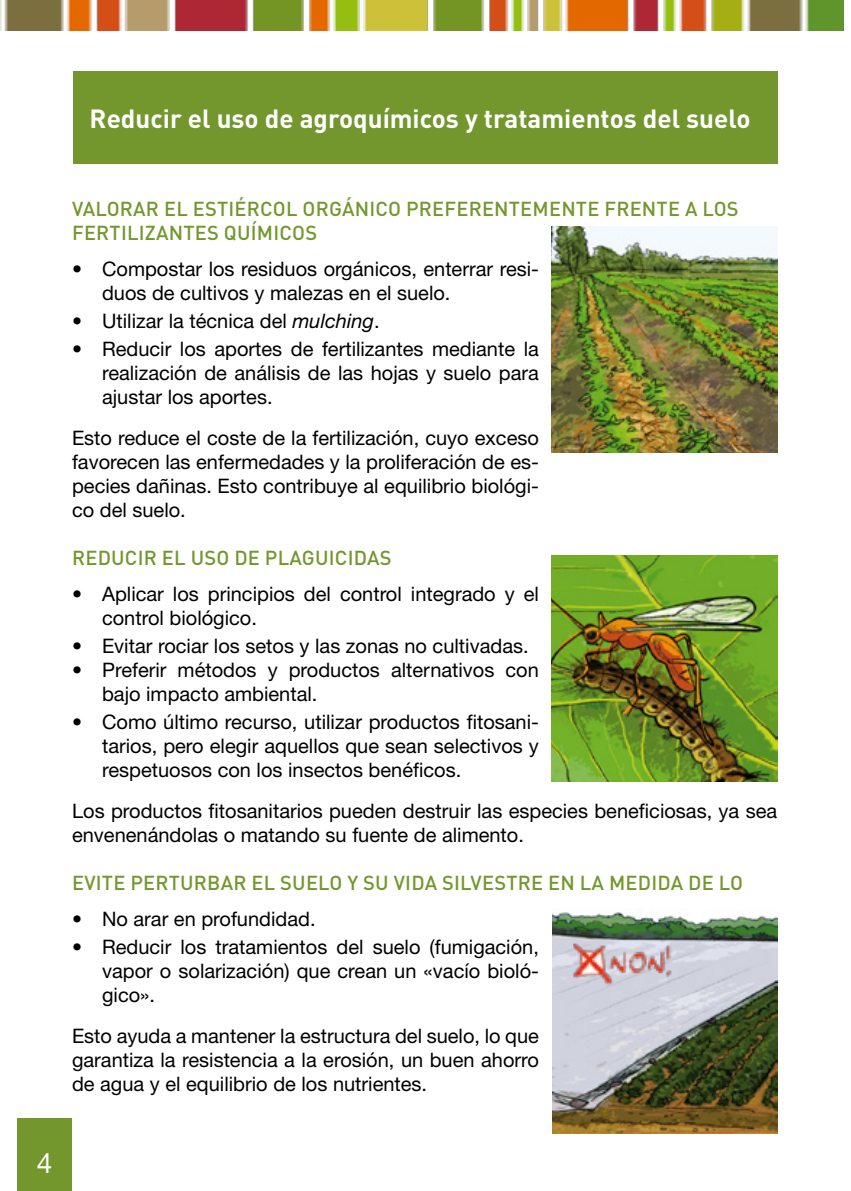
<style>
.page{position:relative;width:851px;height:1191px;background:#fff}
.page>*{position:absolute;margin:0;border:0;box-sizing:border-box;transform-origin:0 0}
.t1{font:28px "Helvetica Neue LT Std";color:#fff}
.t2{font:700 26px "DIN Pro";color:#fff}
.t3{font:20px/24px "Helvetica Neue LT Std";color:#000;text-align:justify}
.t4{font:500 20px/24px "DIN Pro";letter-spacing:.01em;color:#73972d}
.s1{font-style:italic}
</style>
<div class="page">
<div style="left:17px;top:1118px;width:55px;height:73px;background:#73972d"></div>
<img style="left:0;top:0;width:843px;height:30px">
<div style="left:73px;top:72px;width:704px;height:92px;background:#73972d"></div>
<img style="left:552px;top:227px;width:225px;height:225px">
<img style="left:552px;top:556px;width:225px;height:225px">
<img style="left:552px;top:912px;width:225px;height:221px">
<img style="left:573px;top:940px;width:100px;height:46px">
<h2 class="t2" style="left:90px;top:101px;width:662px">Reducir el uso de agroquímicos y tratamientos del suelo</h2>
<p class="t4" style="left:72px;top:196px;width:668px">VALORAR EL ESTIÉRCOL ORGÁNICO PREFERENTEMENTE FRENTE A LOS<br>FERTILIZANTES QUÍMICOS</p>
<p class="t3" style="left:102px;top:257px;width:438px;text-indent:-30px">• Compostar los residuos orgánicos, enterrar resi&shy;duos de cultivos y malezas en el suelo.</p>
<p class="t3" style="left:72px;top:309px;width:309px">• Utilizar la técnica del <span class="s1">mulching</span>.</p>
<p class="t3" style="left:102px;top:337px;width:438px;text-indent:-30px">• Reducir los aportes de fertilizantes mediante la realización de análisis de las hojas y suelo para ajustar los aportes.</p>
<p class="t3" style="left:72px;top:425px;width:468px">Esto reduce el coste de la fertilización, cuyo exceso favorecen las enfermedades y la proliferación de es&shy;pecies dañinas. Esto contribuye al equilibrio biológi&shy;co del suelo.</p>
<p class="t4" style="left:72px;top:545px;width:321px">REDUCIR EL USO DE PLAGUICIDAS</p>
<p class="t3" style="left:102px;top:581px;width:438px;text-indent:-30px">• Aplicar los principios del control integrado y el control biológico.</p>
<p class="t3" style="left:72px;top:633px;width:458px">• Evitar rociar los setos y las zonas no cultivadas.</p>
<p class="t3" style="left:102px;top:657px;width:438px;text-indent:-30px">• Preferir métodos y productos alternativos con bajo impacto ambiental.</p>
<p class="t3" style="left:102px;top:709px;width:438px;text-indent:-30px">• Como último recurso, utilizar productos fitosani&shy;tarios, pero elegir aquellos que sean selectivos y respetuosos con los insectos benéficos.</p>
<p class="t3" style="left:72px;top:798px;width:706px">Los productos fitosanitarios pueden destruir las especies beneficiosas, ya sea envenenándolas o matando su fuente de alimento.</p>
<p class="t4" style="left:72px;top:870px;width:672px">EVITE PERTURBAR EL SUELO Y SU VIDA SILVESTRE EN LA MEDIDA DE LO</p>
<p class="t3" style="left:72px;top:906px;width:245px">• No arar en profundidad.</p>
<p class="t3" style="left:102px;top:934px;width:438px;text-indent:-30px">• Reducir los tratamientos del suelo (fumigación, vapor o solarización) que crean un «vacío bioló&shy;gico».</p>
<p class="t3" style="left:72px;top:1023px;width:468px">Esto ayuda a mantener la estructura del suelo, lo que garantiza la resistencia a la erosión, un buen ahorro de agua y el equilibrio de los nutrientes.</p>
<h1 class="t1" style="left:37px;top:1146px;width:17px">4</h1>
</div>
